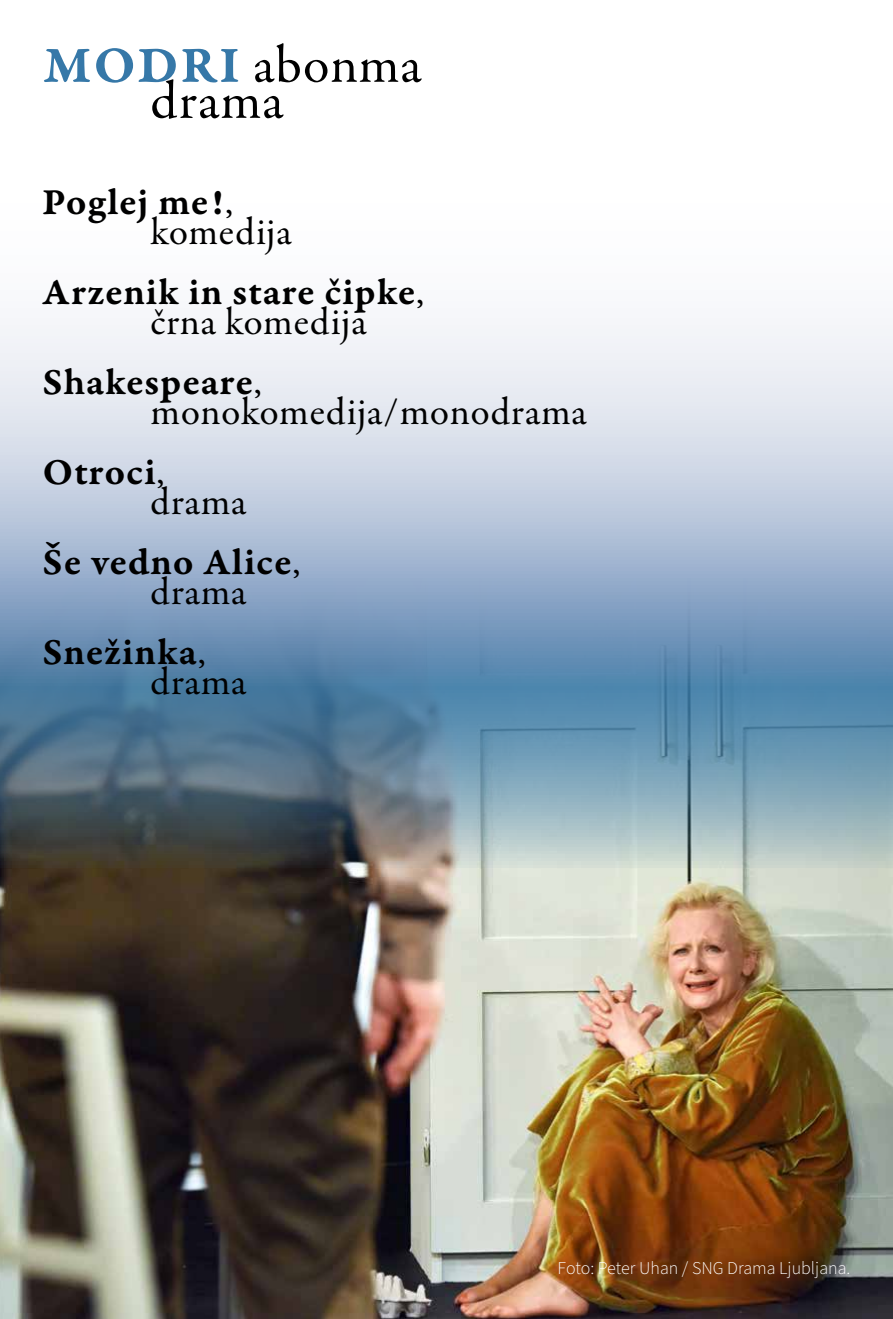
<style>
.page{position:relative;width:893px;height:1319px;background:#fff}
.page>*{position:absolute;margin:0;border:0;box-sizing:border-box;transform-origin:0 0}
.t1{font:54px "Garamond Premr Pro";letter-spacing:.015em;color:#000}
.t2{font:39px "Garamond Premr Pro Smbd Capt";letter-spacing:.02em;color:#000}
.t3{font:39px "Garamond Premr Pro";letter-spacing:.02em;color:#000}
.t4{font:300 18px "Source Sans Pro";color:#fff}
.s1{font-family:"Garamond Premr Pro Smbd Capt";color:#3678a8}
.s2{font-family:"Garamond Premr Pro"}
</style>
<div class="page">
<img style="left:0;top:867px;width:893px;height:451px">
<svg style="left:0;top:325px;width:893px;height:542px;background:#9aafc3"></svg>
<h1 class="t1" style="left:43px;top:32px;width:380px"><span class="s1">MODRI</span> abonma</h1>
<h1 class="t1" style="left:151px;top:68px;width:134px">drama</h1>
<p class="t2" style="left:43px;top:177px;width:192px">Poglej me!<span class="s2">,</span></p>
<p class="t3" style="left:151px;top:208px;width:143px">komedija</p>
<p class="t2" style="left:43px;top:267px;width:383px">Arzenik in stare čipke<span class="s2">,</span></p>
<p class="t3" style="left:151px;top:298px;width:217px">črna komedija</p>
<p class="t2" style="left:43px;top:357px;width:221px">Shakespeare<span class="s2">,</span></p>
<p class="t3" style="left:151px;top:388px;width:438px">monokomedija/monodrama</p>
<p class="t2" style="left:43px;top:447px;width:124px">Otroci<span class="s2">,</span></p>
<p class="t3" style="left:151px;top:478px;width:97px">drama</p>
<p class="t2" style="left:43px;top:537px;width:259px">Še vedno Alice<span class="s2">,</span></p>
<p class="t3" style="left:151px;top:568px;width:97px">drama</p>
<p class="t2" style="left:43px;top:627px;width:165px">Snežinka<span class="s2">,</span></p>
<p class="t3" style="left:151px;top:658px;width:97px">drama</p>
<p class="t4" style="left:558px;top:1255px;width:294px">Foto: Peter Uhan / SNG Drama Ljubljana.</p>
</div>
